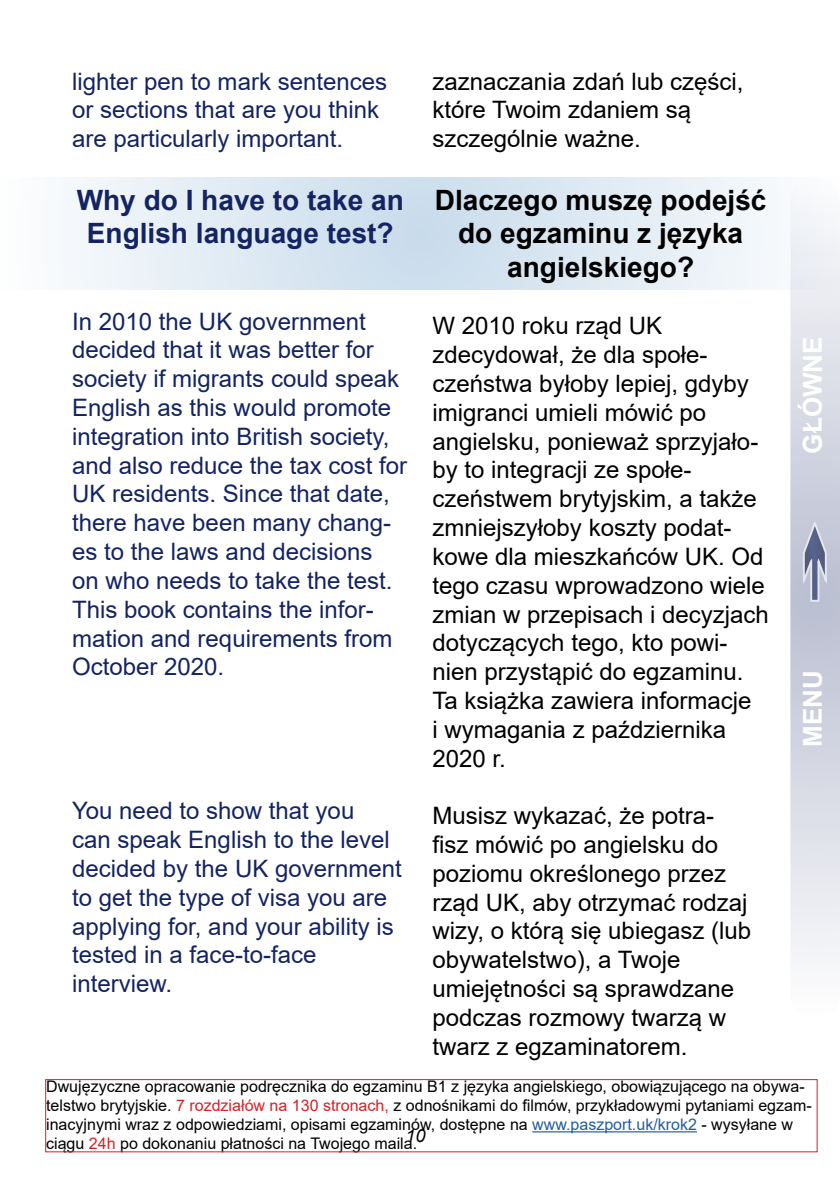
<style>
.page{position:relative;width:840px;height:1191px;background:#fff}
.page>*{position:absolute;margin:0;border:0;box-sizing:border-box;transform-origin:0 0}
.t1{font:700 28px/33.6px "Arial";color:#000;text-align:center}
.t2{font:700 28px/33.6px "Arial";color:#142462;text-align:center}
.t3{font:700 26px "Arial";color:#fff}
.t4{font:24px/28.8px "Arial";color:#000}
.t5{font:24px/28.8px "Arial";color:#142462}
.t6{font:italic 18px "Arial";color:#000}
.t7{font:16px/19.2px "Arial";color:#000}
.s1{color:#d2232a}
.s2{color:#215e9e}
</style>
<div class="page">
<svg style="left:790px;top:178px;width:49px;height:840px"></svg>
<div style="left:789px;top:505px;width:48px;height:113px;background:#c0c4d5"></div>
<svg style="left:803px;top:521px;width:24px;height:81px"></svg>
<svg style="left:67px;top:177px;width:772px;height:113px"></svg>
<hr style="left:532px;top:1131px;width:164px;height:1px;background:#215e9e">
<div style="left:45px;top:1079px;width:772px;height:73px;border:1px solid #d2232a"></div>
<p class="t5" style="left:72px;top:66px;width:316px">lighter pen to mark sentences or sections that are you think are particularly important.</p>
<p class="t2" style="left:77px;top:183px;width:328px">Why do I have to take an<br>English language test?</p>
<p class="t5" style="left:72px;top:306px;width:336px">In 2010 the UK government decided that it was better for society if migrants could speak<br>English as this would promote integration into British society, and also reduce the tax cost for<br>UK residents. Since that date, there have been many chang&shy;es to the laws and decisions<br>on who needs to take the test.<br>This book contains the infor&shy;mation and requirements from<br>October 2020.</p>
<p class="t5" style="left:72px;top:796px;width:331px">You need to show that you<br>can speak English to the level decided by the UK government to get the type of visa you are applying for, and your ability is tested in a face-to-face interview.</p>
<p class="t4" style="left:432px;top:66px;width:312px">zaznaczania zdań lub części, które Twoim zdaniem są szczególnie ważne.</p>
<p class="t1" style="left:434px;top:183px;width:333px">Dlaczego muszę podejść do egzaminu z języka angielskiego?</p>
<p class="t4" style="left:432px;top:311px;width:337px">W 2010 roku rząd UK zdecydował, że dla społe&shy;czeństwa byłoby lepiej, gdyby imigranci umieli mówić po angielsku, ponieważ sprzyjało&shy;by to integracji ze społe&shy;czeństwem brytyjskim, a także zmniejszyłoby koszty podat&shy;kowe dla mieszkańców UK. Od tego czasu wprowadzono wiele zmian w przepisach i decyzjach dotyczących tego, kto powi&shy;nien przystąpić do egzaminu.<br>Ta książka zawiera informacje<br>i wymagania z października<br>2020 r.</p>
<p class="t4" style="left:432px;top:801px;width:320px">Musisz wykazać, że potra&shy;fisz mówić po angielsku do poziomu określonego przez rząd UK, aby otrzymać rodzaj wizy, o którą się ubiegasz (lub obywatelstwo), a Twoje umiejętności są sprawdzane podczas rozmowy twarzą w twarz z egzaminatorem.</p>
<p class="t3" style="left:793px;top:453px;width:119px;rotate:-90deg">GŁÓWNE</p>
<p class="t3" style="left:793px;top:747px;width:78px;rotate:-90deg">MENU</p>
<p class="t7" style="left:46px;top:1076px;width:766px">Dwujęzyczne opracowanie podręcznika do egzaminu B1 z języka angielskiego, obowiązującego na obywa&shy;telstwo brytyjskie. <span class="s1">7 rozdziałów na 130 stronach,</span> z odnośnikami do filmów, przykładowymi pytaniami egzam&shy;inacyjnymi wraz z odpowiedziami, opisami egzaminów, dostępne na <span class="s2">www.paszport.uk/krok2</span> - wysyłane w ciągu <span class="s1">24h</span> po dokonaniu płatności na Twojego maila.</p>
<p class="t6" style="left:405px;top:1123px;width:22px">10</p>
</div>
